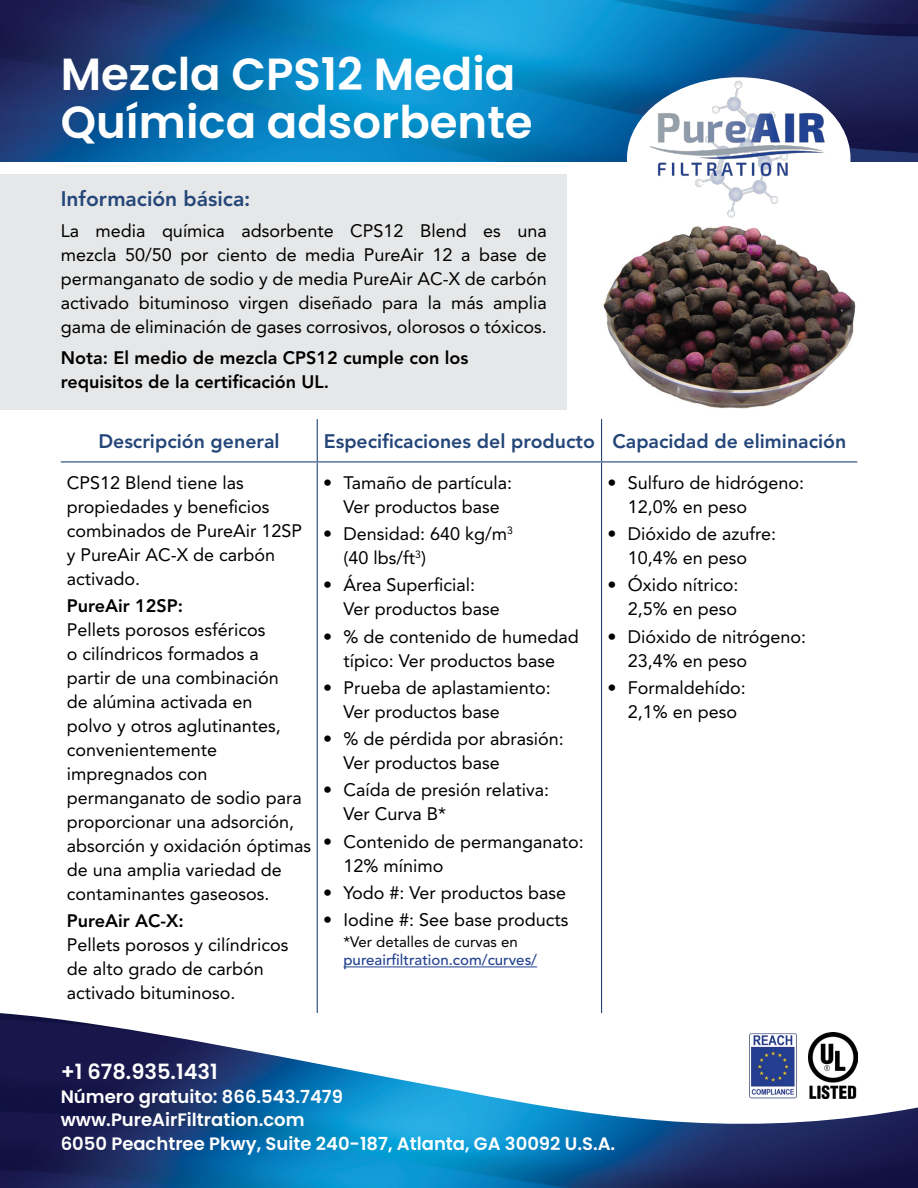
<style>
.page{position:relative;width:918px;height:1188px;background:#fff}
.page>*{position:absolute;margin:0;border:0;box-sizing:border-box;transform-origin:0 0}
.t1{font:600 45px/48px "Poppins";color:#fff}
.t2{font:800 21px "Avenir LT Std";color:#244679}
.t3{font:600 21px "Poppins";color:#fff}
.t4{font:800 19.5px "Avenir LT Std";color:#244679}
.t5{font:18px/24px "Avenir LT Std";color:#000}
.t6{font:600 18px/23.7px "Poppins";color:#fff}
.t7{font:800 18px/24px "Avenir LT Std";color:#000}
.t8{font:500 15px "Avenir LT Std";color:#224290}
.t9{font:15px "Avenir LT Std";color:#000}
</style>
<div class="page">
<img style="left:0;top:1013px;width:918px;height:175px">
<img style="left:0;top:0;width:918px;height:162px">
<div style="left:627px;top:77px;width:224px;height:163px;background:#fff;border-radius:50%"></div>
<img style="left:651px;top:79px;width:176px;height:139px">
<div style="left:0;top:174px;width:567px;height:236px;background:#e6e7e8"></div>
<hr style="left:317px;top:419px;width:1px;height:42px;background:#244679">
<hr style="left:601px;top:419px;width:1px;height:42px;background:#244679">
<hr style="left:61px;top:461px;width:256px;height:1px;background:#244679">
<hr style="left:317px;top:461px;width:285px;height:1px;background:#244679">
<hr style="left:317px;top:462px;width:1px;height:551px;background:#244679">
<hr style="left:602px;top:461px;width:255px;height:1px;background:#244679">
<hr style="left:601px;top:462px;width:1px;height:551px;background:#244679">
<hr style="left:344px;top:967px;width:193px;height:1px;background:#224290">
<img style="left:749px;top:1033px;width:48px;height:65px">
<img style="left:603px;top:226px;width:253px;height:183px">
<img style="left:808px;top:1033px;width:49px;height:65px">
<h1 class="t1" style="left:61px;top:50px;width:473px">Mezcla CPS12 Media<br>Química adsorbente</h1>
<p class="t2" style="left:61px;top:187px;width:191px">Información básica:</p>
<p class="t5" style="left:61px;top:219px;width:488px;text-align:justify">La media química adsorbente CPS12 Blend es una mezcla 50/50 por ciento de media PureAir 12 a base de permanganato de sodio y de media PureAir AC-X de carbón activado bituminoso virgen diseñado para la más amplia gama de eliminación de gases corrosivos, olorosos o tóxicos.</p>
<p class="t7" style="left:61px;top:346px;width:409px">Nota: El medio de mezcla CPS12 cumple con los requisitos de la certificación UL.</p>
<p class="t4" style="left:98px;top:430px;width:183px">Descripción general</p>
<p class="t4" style="left:324px;top:430px;width:524px">Especificaciones del producto Capacidad de eliminación</p>
<p class="t5" style="left:67px;top:471px;width:237px">CPS12 Blend tiene las propiedades y beneficios combinados de PureAir 12SP y PureAir AC-X de carbón activado.</p>
<p class="t7" style="left:67px;top:594px;width:118px">PureAir 12SP:</p>
<p class="t5" style="left:67px;top:618px;width:246px">Pellets porosos esféricos<br>o cilíndricos formados a<br>partir de una combinación<br>de alúmina activada en<br>polvo y otros aglutinantes, convenientemente impregnados con permanganato de sodio para proporcionar una adsorción, absorción y oxidación óptimas de una amplia variedad de contaminantes gaseosos.</p>
<p class="t7" style="left:67px;top:909px;width:118px">PureAir AC-X:</p>
<p class="t5" style="left:67px;top:933px;width:223px">Pellets porosos y cilíndricos de alto grado de carbón activado bituminoso.</p>
<p class="t5" style="left:628px;top:471px;width:178px;text-indent:-20px">• Sulfuro de hidrógeno:<br>12,0% en peso</p>
<p class="t5" style="left:608px;top:522px;width:170px;text-align:center">• Dióxido de azufre:<br>10,4% en peso</p>
<p class="t5" style="left:608px;top:573px;width:132px;text-align:right">• Óxido nítrico:<br>2,5% en peso</p>
<p class="t5" style="left:628px;top:625px;width:180px;text-indent:-20px">• Dióxido de nitrógeno:<br>23,4% en peso</p>
<p class="t5" style="left:628px;top:676px;width:120px;text-indent:-20px">• Formaldehído:<br>2,1% en peso</p>
<p class="t5" style="left:323px;top:471px;width:190px;text-align:center">• Tamaño de partícula:<br>Ver productos base</p>
<p class="t5" style="left:344px;top:522px;width:171px;text-indent:-20px">• Densidad: 640 kg/m<sup>3 </sup>(40 lbs/ft<sup>3</sup>)</p>
<p class="t5" style="left:344px;top:573px;width:158px;text-indent:-20px">• Área Superficial:<br>Ver productos base</p>
<p class="t5" style="left:323px;top:625px;width:257px;text-align:center">• % de contenido de humedad típico: Ver productos base</p>
<p class="t5" style="left:344px;top:676px;width:209px;text-indent:-20px">• Prueba de aplastamiento:<br>Ver productos base</p>
<p class="t5" style="left:344px;top:727px;width:222px;text-indent:-20px">• % de pérdida por abrasión:<br>Ver productos base</p>
<p class="t5" style="left:344px;top:778px;width:207px;text-indent:-20px">• Caída de presión relativa:<br>Ver Curva B*</p>
<p class="t5" style="left:344px;top:830px;width:242px;text-indent:-20px">• Contenido de permanganato:<br>12% mínimo</p>
<p class="t5" style="left:323px;top:881px;width:244px">• Yodo #: Ver productos base</p>
<p class="t5" style="left:323px;top:908px;width:247px">• Iodine #: See base products</p>
<p class="t9" style="left:344px;top:934px;width:176px">*Ver detalles de curvas en</p>
<p class="t8" style="left:344px;top:952px;width:195px">pureairfiltration.com/curves/</p>
<p class="t3" style="left:61px;top:1059px;width:159px">+1 678.935.1431</p>
<p class="t6" style="left:61px;top:1085px;width:556px">Número gratuito: 866.543.7479<br>www.PureAirFiltration.com<br>6050 Peachtree Pkwy, Suite 240-187, Atlanta, GA 30092 U.S.A.</p>
</div>
